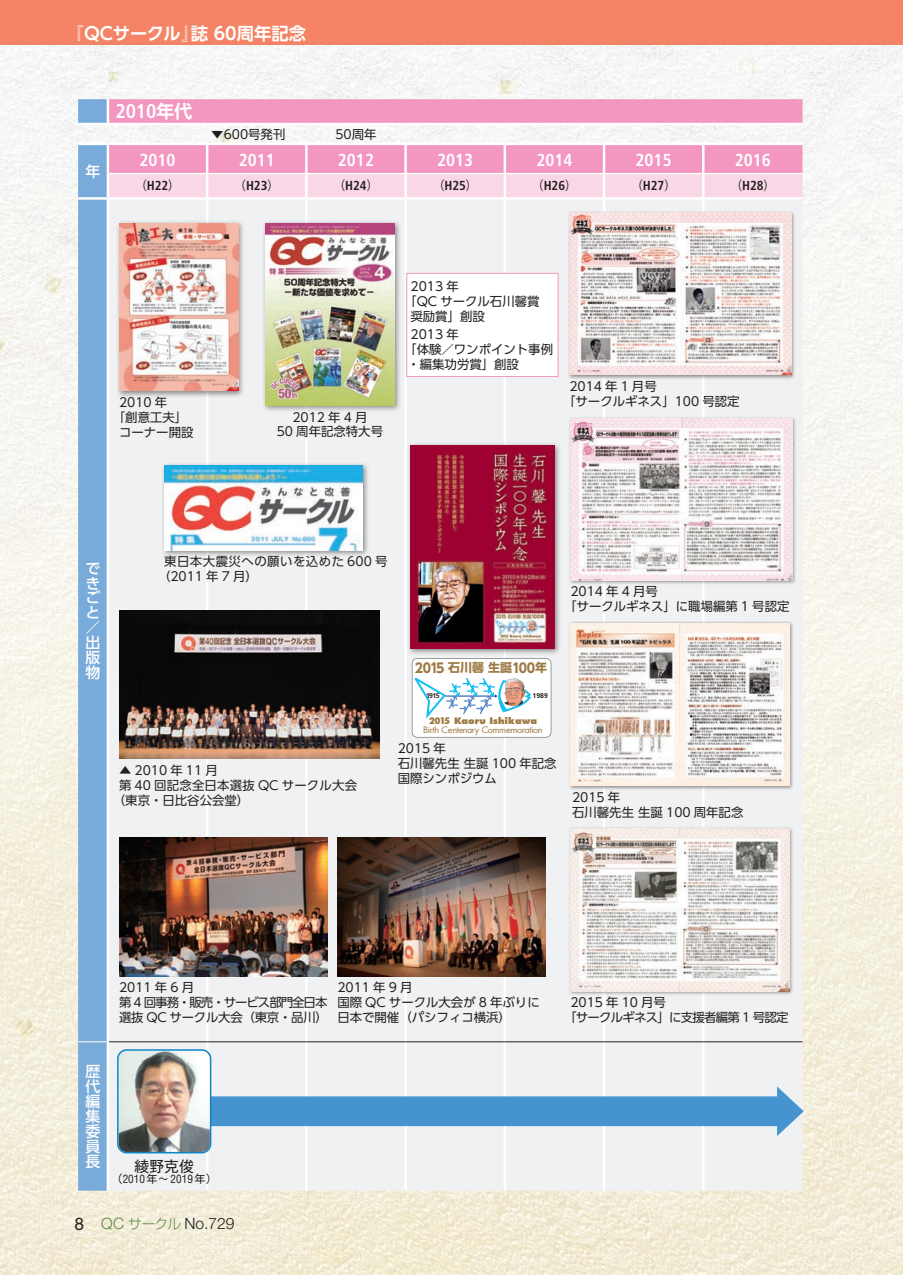
<style>
.page{position:relative;width:903px;height:1275px;background:#fff}
.page>*{position:absolute;margin:0;border:0;box-sizing:border-box;transform-origin:0 0}
._60_表組基本{font:700 condensed 19.78px "Frutiger LT Std";color:#fff}
._60_表組基本-2{font:700 condensed 17.32px "Frutiger LT Std";color:#fff}
._00_本文グリッド固定なし{font:700 17.32px "UD Shin Go Pro De";color:#fff}
.t1{font:300 15.75px "Helvetica Neue LT Std";color:#231f20}
._60_表組基本-3{font:500 14.88px/14.9px "UD Shin Go Pro";color:#fff}
._60_表組基本-4{font:14.88px "Gothic MB101 Pro";color:#231f20}
.t2{font:700 13.12px "UD Shin Go Pro";letter-spacing:-.1em;color:#9d7a43;scale:.95 1}
._60_表組基本-5{font:700 condensed 12.95px "Frutiger LT Std";color:#231f20}
._00_年表キャプション{font:12.42px/14.9px "UD Shin Go Pro";color:#231f20}
._00_年表キャプション-2{font:12.42px/14.9px "UD Shin Go Pro";letter-spacing:-.08em;color:#231f20}
._00_年表キャプション-3{font:12.42px/14.9px "UD Shin Go Pro";letter-spacing:.04em;color:#231f20}
._00_年表キャプション-4{font:12.42px "UD Shin Go Pro";letter-spacing:-.06em;color:#231f20}
._60_表組基本-6{font:12.42px "UD Shin Go Pro";color:#231f20}
._60_表組基本-7{font:condensed 11.2px "Helvetica LT Std";color:#231f20}
.t3{font:8.75px/9.3px "Futura Std";letter-spacing:-.035em;color:#9d7a43;text-align:center;scale:1.05 1}
.t4{font:700 6.83px "Frutiger LT Std";letter-spacing:-.03em;color:#231f20}
.s1{font-family:"UD Shin Go Pro De";font-stretch:normal;font-size:17.85px}
.s2{font-family:"UD Shin Go Pro";font-weight:300;font-stretch:normal;font-size:12.42px}
.s3{font-size:11.9px}
.s4{font-weight:800;font-stretch:condensed}
.s5{font-weight:800}
.s6{font-family:"Gothic MB101 Pro";font-stretch:normal}
.s7{font-weight:400;font-size:17.32px}
.s8{color:#5c8a43}
.s9{font-family:"Shin Go Pro";font-size:13.65px;color:#5c8a43}
</style>
<div class="page">
<img style="left:0;top:45px;width:903px;height:1230px">
<div style="left:0;top:0;width:903px;height:45px;background:#f48465"></div>
<img style="left:78px;top:99px;width:726px;height:1092px">
<div style="left:406px;top:273px;width:152px;height:104px;background:#fff;border:1px solid #f396c0"></div>
<p class="_00_本文グリッド固定なし" style="left:66px;top:19px;width:242px">『QCサークル』誌 60周年記念</p>
<p class="_60_表組基本-3" style="left:86px;top:163px;width:16px">年</p>
<p class="_60_表組基本" style="left:115px;top:100px;width:78px">2010<span class="s1">年代</span></p>
<p class="_60_表組基本-6" style="left:211px;top:124px;width:76px">▼600号発刊</p>
<p class="_60_表組基本-6" style="left:335px;top:124px;width:43px">50周年</p>
<p class="_60_表組基本-2" style="left:139px;top:149px;width:38px">2010</p>
<p class="_60_表組基本-2" style="left:239px;top:149px;width:38px">2011</p>
<p class="_60_表組基本-2" style="left:338px;top:149px;width:38px">2012</p>
<p class="_60_表組基本-2" style="left:437px;top:149px;width:38px">2013</p>
<p class="_60_表組基本-2" style="left:536px;top:149px;width:38px">2014</p>
<p class="_60_表組基本-2" style="left:635px;top:149px;width:38px">2015</p>
<p class="_60_表組基本-2" style="left:735px;top:149px;width:38px">2016</p>
<p class="_60_表組基本-5" style="left:134px;top:177px;width:48px"><span class="s2">（</span>H22<span class="s2">）</span></p>
<p class="_60_表組基本-5" style="left:234px;top:177px;width:48px"><span class="s2">（</span>H23<span class="s2">）</span></p>
<p class="_60_表組基本-5" style="left:333px;top:177px;width:48px"><span class="s2">（</span>H24<span class="s2">）</span></p>
<p class="_60_表組基本-5" style="left:432px;top:177px;width:48px"><span class="s2">（</span>H25<span class="s2">）</span></p>
<p class="_60_表組基本-5" style="left:531px;top:177px;width:48px"><span class="s2">（</span>H26<span class="s2">）</span></p>
<p class="_60_表組基本-5" style="left:630px;top:177px;width:48px"><span class="s2">（</span>H27<span class="s2">）</span></p>
<p class="_60_表組基本-5" style="left:730px;top:177px;width:48px"><span class="s2">（</span>H28<span class="s2">）</span></p>
<p class="_00_年表キャプション" style="left:119px;top:394px;width:50px">2010 年</p>
<p class="_00_年表キャプション" style="left:113px;top:409px;width:76px">「創意工夫」</p>
<p class="_00_年表キャプション" style="left:119px;top:424px;width:76px">コーナー開設</p>
<p class="_00_年表キャプション" style="left:292px;top:409px;width:77px">2012 年 4 月</p>
<p class="_00_年表キャプション" style="left:277px;top:424px;width:108px">50 周年記念特大号</p>
<p class="_00_年表キャプション" style="left:410px;top:279px;width:50px">2013 年</p>
<p class="_00_年表キャプション" style="left:404px;top:294px;width:137px">「QC サークル石川馨賞</p>
<p class="_00_年表キャプション" style="left:410px;top:308px;width:76px">奨励賞」創設</p>
<p class="_00_年表キャプション" style="left:410px;top:326px;width:50px">2013 年</p>
<p class="_00_年表キャプション" style="left:404px;top:341px;width:150px">「体験／ワンポイント事例</p>
<p class="_00_年表キャプション" style="left:407px;top:356px;width:113px">・編集功労賞」創設</p>
<p class="_00_年表キャプション" style="left:569px;top:378px;width:89px">2014 年 1 月号</p>
<p class="_00_年表キャプション" style="left:563px;top:393px;width:178px">「サークルギネス」100 号認定</p>
<p class="_60_表組基本-3" style="left:86px;top:560px;width:16px">できごと／出版物</p>
<p class="_00_年表キャプション-3" style="left:158px;top:554px;width:231px;text-indent:6px">東日本大震災への願いを込めた 600 号（2011 年 7 月）</p>
<p class="_00_年表キャプション" style="left:570px;top:584px;width:89px">2014 年 4 月号</p>
<p class="_00_年表キャプション" style="left:564px;top:599px;width:227px">「サークルギネス」に職場編第 1 号認定</p>
<p class="_00_年表キャプション" style="left:119px;top:762px;width:100px">▲ 2010 年 11 月</p>
<p class="_00_年表キャプション" style="left:113px;top:777px;width:246px;text-indent:6px">第 40 回記念全日本選抜 QC サークル大会（東京・日比谷公会堂）</p>
<p class="t2" style="left:415px;top:657px;width:141px">2015 <span class="s3">石川馨 生誕</span>100<span class="s3">年</span></p>
<p class="t4" style="left:426px;top:691px;width:15px">1915</p>
<p class="t4" style="left:533px;top:691px;width:17px">1989</p>
<p class="t3" style="left:423px;top:716px;width:116px"><span class="s4">2015</span> <span class="s5">Kaoru Ishikawa<br></span>Birth Centenary Commemoration</p>
<p class="_00_年表キャプション" style="left:398px;top:741px;width:50px">2015 年</p>
<p class="_00_年表キャプション" style="left:398px;top:756px;width:160px">石川馨先生 生誕 100 年記念</p>
<p class="_00_年表キャプション" style="left:398px;top:770px;width:101px">国際シンポジウム</p>
<p class="_00_年表キャプション" style="left:572px;top:789px;width:50px">2015 年</p>
<p class="_00_年表キャプション" style="left:572px;top:804px;width:173px">石川馨先生 生誕 100 周年記念</p>
<p class="_60_表組基本-3" style="left:86px;top:1064px;width:16px;text-align:justify">歴代編集委員長</p>
<p class="_00_年表キャプション" style="left:119px;top:979px;width:77px">2011 年 6 月</p>
<p class="_00_年表キャプション-2" style="left:119px;top:994px;width:210px">第 4 回事務・販売・サービス部門全日本選抜 QC サークル大会（東京・品川）</p>
<p class="_00_年表キャプション" style="left:337px;top:979px;width:77px">2011 年 9 月</p>
<p class="_00_年表キャプション" style="left:337px;top:994px;width:204px">国際 QC サークル大会が 8 年ぶりに</p>
<p class="_00_年表キャプション" style="left:337px;top:1009px;width:175px">日本で開催（パシフィコ横浜）</p>
<p class="_60_表組基本-4" style="left:134px;top:1153px;width:61px">綾野克俊</p>
<p class="_60_表組基本-7" style="left:111px;top:1171px;width:107px"><span class="s6">（</span>2010<span class="s6">年〜</span>2019<span class="s6">年）</span></p>
<p class="_00_年表キャプション" style="left:570px;top:994px;width:97px">2015 年 10 月号</p>
<p class="_00_年表キャプション-4" style="left:564px;top:1007px;width:226px">「サークルギネス」に支援者編第 1 号認定</p>
<p class="t1" style="left:74px;top:1214px;width:162px"><span class="s7">8</span> <span class="s8">QC</span> <span class="s9">サークル</span> No.729</p>
</div>
